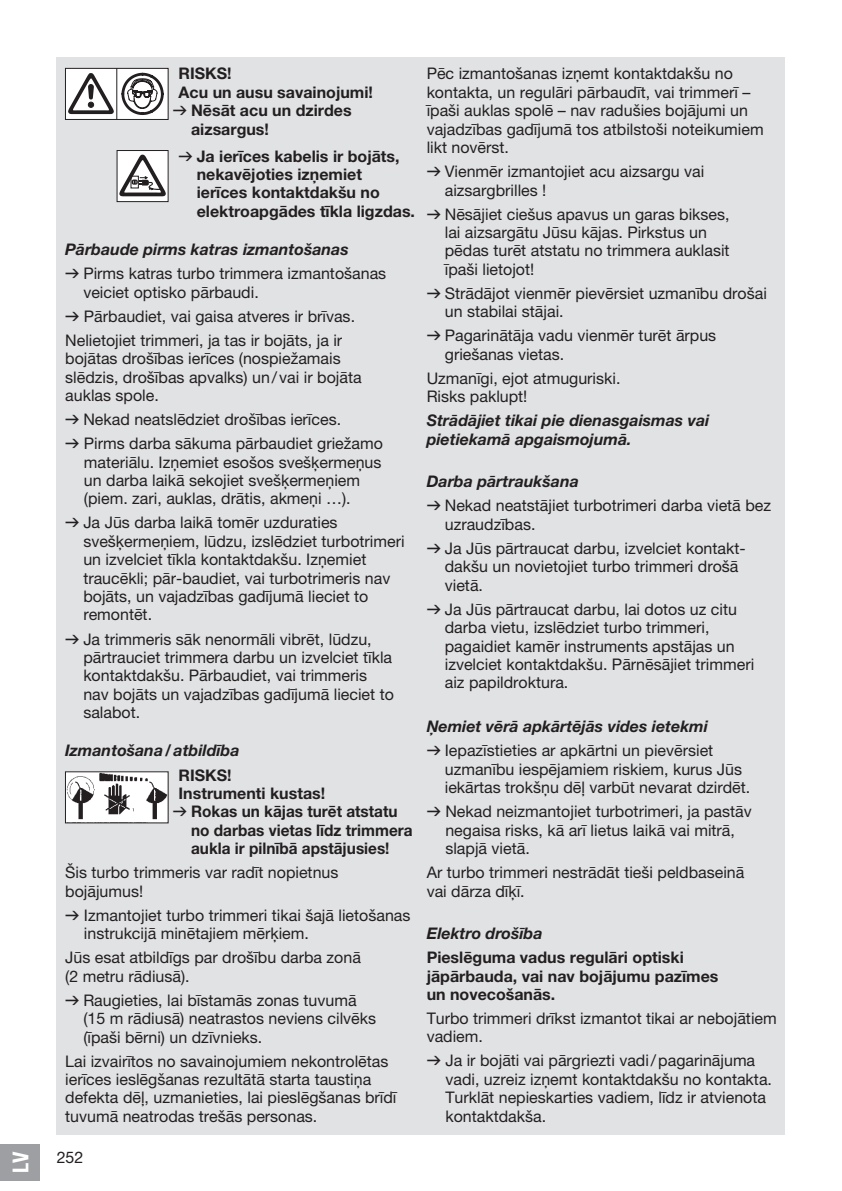
<style>
.page{position:relative;width:842px;height:1191px;background:#fff}
.page>*{position:absolute;margin:0;border:0;box-sizing:border-box;transform-origin:0 0}
.t1{font:22px "GARDENA Pro Bo Cond";color:#fff}
.t2{font:16px/18.4px "GARDENA Pro";color:#231f20}
.t3{font:700 16px/18.4px "GARDENA Pro";color:#231f20}
.t4{font:italic 700 16px/18.4px "GARDENA Pro";color:#231f20}
.t5{font:700 16px "GARDENA Pro";color:#231f20;scale:.96 1}
.s1{font-family:"Formdruck";font-weight:400}
.s2{font-weight:700;font-style:italic}
.s3{font-family:"Formdruck"}
</style>
<div class="page">
<div style="left:57px;top:57px;width:728px;height:1077px;background:#e1e2e4"></div>
<div style="left:65px;top:68px;width:103px;height:51px;background:#fff"></div>
<div style="left:65px;top:68px;width:103px;height:52px;border:1px solid #231f20"></div>
<hr style="left:116px;top:68px;width:1px;height:52px;background:#231f20">
<svg style="left:68px;top:73px;width:46px;height:41px"></svg>
<svg style="left:121px;top:73px;width:43px;height:42px"></svg>
<div style="left:117px;top:150px;width:51px;height:52px;background:#fff"></div>
<div style="left:117px;top:150px;width:51px;height:52px;border:1px solid #231f20"></div>
<svg style="left:119px;top:155px;width:47px;height:41px"></svg>
<img style="left:67px;top:773px;width:99px;height:48px">
<div style="left:65px;top:771px;width:103px;height:52px;border:1px solid #231f20"></div>
<div style="left:0;top:1143px;width:40px;height:37px;background:#9d9fa2"></div>
<h1 class="t1" style="left:7px;top:1172px;width:23px;rotate:-90deg">LV</h1>
<p class="t3" style="left:179px;top:64px;width:55px">RISKS!</p>
<p class="t3" style="left:179px;top:83px;width:196px">Acu un ausu savainojumi!</p>
<p class="t3" style="left:173px;top:101px;width:180px"><span class="s1">v</span> Nēsāt acu un dzirdes</p>
<p class="t3" style="left:191px;top:119px;width:79px">aizsargus!</p>
<p class="t3" style="left:197px;top:146px;width:220px;text-indent:-18px"><span class="s1">v</span> Ja ierīces kabelis ir bojāts, nekavējoties izņemiet ierīces kontaktdakšu no elektroapgādes tīkla ligzdas.</p>
<p class="t2" style="left:65px;top:237px;width:323px;line-height:24px"><span class="s2">Pārbaude pirms katras izmantošanas<br></span><span class="s3">v</span> Pirms katras turbo trimmera izmantošanas</p>
<p class="t2" style="left:65px;top:280px;width:291px;line-height:24px;text-indent:18px">veiciet optisko pārbaudi.<br><span class="s3">v</span> Pārbaudiet, vai gaisa atveres ir brīvas.<br>Nelietojiet trimmeri, ja tas ir bojāts, ja ir</p>
<p class="t2" style="left:65px;top:349px;width:298px">bojātas drošības ierīces (nospiežamais slēdzis, drošības apvalks) un/ vai ir bojāta auklas spole.</p>
<p class="t2" style="left:65px;top:407px;width:319px;line-height:24px"><span class="s3">v</span> Nekad neatslēdziet drošības ierīces.<br><span class="s3">v</span> Pirms darba sākuma pārbaudiet griežamo</p>
<p class="t2" style="left:84px;top:452px;width:299px">materiālu. Izņemiet esošos svešķermeņus un darba laikā sekojiet svešķermeņiem (piem. zari, auklas, drātis, akmeņi …).</p>
<p class="t2" style="left:83px;top:513px;width:323px;text-indent:-18px"><span class="s3">v</span> Ja Jūs darba laikā tomēr uzduraties svešķermeņiem, lūdzu, izslēdziet turbotrimeri un izvelciet tīkla kontaktdakšu. Izņemiet traucēkli; pār-baudiet, vai turbotrimeris nav bojāts, un vajadzības gadījumā lieciet to remontēt.</p>
<p class="t2" style="left:83px;top:629px;width:312px;text-indent:-18px"><span class="s3">v</span> Ja trimmeris sāk nenormāli vibrēt, lūdzu, pārtrauciet trimmera darbu un izvelciet tīkla kontaktdakšu. Pārbaudiet, vai trimmeris nav bojāts un vajadzības gadījumā lieciet to salabot.</p>
<p class="t4" style="left:65px;top:741px;width:176px">Izmantošana/atbildība</p>
<p class="t3" style="left:179px;top:765px;width:55px">RISKS!</p>
<p class="t3" style="left:179px;top:783px;width:148px">Instrumenti kustas!</p>
<p class="t5" style="left:173px;top:801px;width:236px"><span class="s1">v</span> Rokas un kājas turēt atstatu</p>
<p class="t5" style="left:191px;top:820px;width:232px">no darbas vietas līdz trimmera</p>
<p class="t5" style="left:191px;top:838px;width:208px">aukla ir pilnībā apstājusies!</p>
<p class="t2" style="left:65px;top:863px;width:275px">Šis turbo trimmeris var radīt nopietnus bojājumus!</p>
<p class="t2" style="left:84px;top:905px;width:328px;text-indent:-19px"><span class="s3">v</span> Izmantojiet turbo trimmeri tikai šajā lietošanas instrukcijā minētajiem mērķiem.</p>
<p class="t2" style="left:65px;top:948px;width:297px">Jūs esat atbildīgs par drošību darba zonā (2 metru rādiusā).</p>
<p class="t2" style="left:83px;top:990px;width:294px;text-indent:-18px"><span class="s3">v</span> Raugieties, lai bīstamās zonas tuvumā (15 m rādiusā) neatrastos neviens cilvēks (īpaši bērni) un dzīvnieks.</p>
<p class="t2" style="left:65px;top:1051px;width:333px">Lai izvairītos no savainojumiem nekontrolētas ierīces ieslēgšanas rezultātā starta taustiņa defekta dēļ, uzmanieties, lai pieslēgšanas brīdī tuvumā neatrodas trešās personas.</p>
<p class="t2" style="left:57px;top:1147px;width:28px">252</p>
<p class="t2" style="left:427px;top:64px;width:338px">Pēc izmantošanas izņemt kontaktdakšu no kontakta, un regulāri pārbaudīt, vai trimmerī – īpaši auklas spolē – nav radušies bojājumi un vajadzības gadījumā tos atbilstoši noteikumiem likt novērst.</p>
<p class="t2" style="left:445px;top:162px;width:261px;text-indent:-18px"><span class="s3">v</span> Vienmēr izmantojiet acu aizsargu vai aizsargbrilles !</p>
<p class="t2" style="left:445px;top:204px;width:286px;text-indent:-18px"><span class="s3">v</span> Nēsājiet ciešus apavus un garas bikses, lai aizsargātu Jūsu kājas. Pirkstus un pēdas turēt atstatu no trimmera auklasit īpaši lietojot!</p>
<p class="t2" style="left:445px;top:284px;width:324px;text-indent:-18px"><span class="s3">v</span> Strādājot vienmēr pievērsiet uzmanību drošai un stabilai stājai.</p>
<p class="t2" style="left:445px;top:326px;width:273px;text-indent:-18px"><span class="s3">v</span> Pagarinātāja vadu vienmēr turēt ārpus griešanas vietas.</p>
<p class="t2" style="left:427px;top:369px;width:195px">Uzmanīgi, ejot atmuguriski.<br>Risks paklupt!</p>
<p class="t4" style="left:427px;top:411px;width:284px">Strādājiet tikai pie dienasgaismas vai pietiekamā apgaismojumā.</p>
<p class="t2" style="left:427px;top:469px;width:346px;line-height:24px"><span class="s2">Darba pārtraukšana<br></span><span class="s3">v</span> Nekad neatstājiet turbotrimeri darba vietā bez</p>
<p class="t2" style="left:427px;top:512px;width:319px;line-height:24px;text-indent:18px">uzraudzības.<br><span class="s3">v</span> Ja Jūs pārtraucat darbu, izvelciet kontakt-</p>
<p class="t2" style="left:445px;top:557px;width:295px">dakšu un novietojiet turbo trimmeri drošā vietā.</p>
<p class="t2" style="left:445px;top:599px;width:311px;text-indent:-18px"><span class="s3">v</span> Ja Jūs pārtraucat darbu, lai dotos uz citu darba vietu, izslēdziet turbo trimmeri, pagaidiet kamēr instruments apstājas un izvelciet kontaktdakšu. Pārnēsājiet trimmeri aiz papildroktura.</p>
<p class="t2" style="left:427px;top:714px;width:288px;line-height:24px"><span class="s2">Ņemiet vērā apkārtējās vides ietekmi </span><span class="s3">v</span> Iepazīstieties ar apkārtni un pievērsiet</p>
<p class="t2" style="left:445px;top:759px;width:307px">uzmanību iespējamiem riskiem, kurus Jūs iekārtas trokšņu dēļ varbūt nevarat dzirdēt.</p>
<p class="t2" style="left:445px;top:802px;width:308px;text-indent:-19px"><span class="s3">v</span> Nekad neizmantojiet turbotrimeri, ja pastāv negaisa risks, kā arī lietus laikā vai mitrā, slapjā vietā.</p>
<p class="t2" style="left:427px;top:863px;width:319px">Ar turbo trimmeri nestrādāt tieši peldbaseinā vai dārza dīķī.</p>
<p class="t4" style="left:427px;top:923px;width:117px">Elektro drošība</p>
<p class="t3" style="left:427px;top:948px;width:293px">Pieslēguma vadus regulāri optiski jāpārbauda, vai nav bojājumu pazīmes un novecošanās.</p>
<p class="t2" style="left:427px;top:1009px;width:352px">Turbo trimmeri drīkst izmantot tikai ar nebojātiem vadiem.</p>
<p class="t2" style="left:445px;top:1051px;width:328px;text-indent:-19px"><span class="s3">v</span> Ja ir bojāti vai pārgriezti vadi/pagarinājuma vadi, uzreiz izņemt kontaktdakšu no kontakta.<br>Turklāt nepieskarties vadiem, līdz ir atvienota kontaktdakša.</p>
</div>
